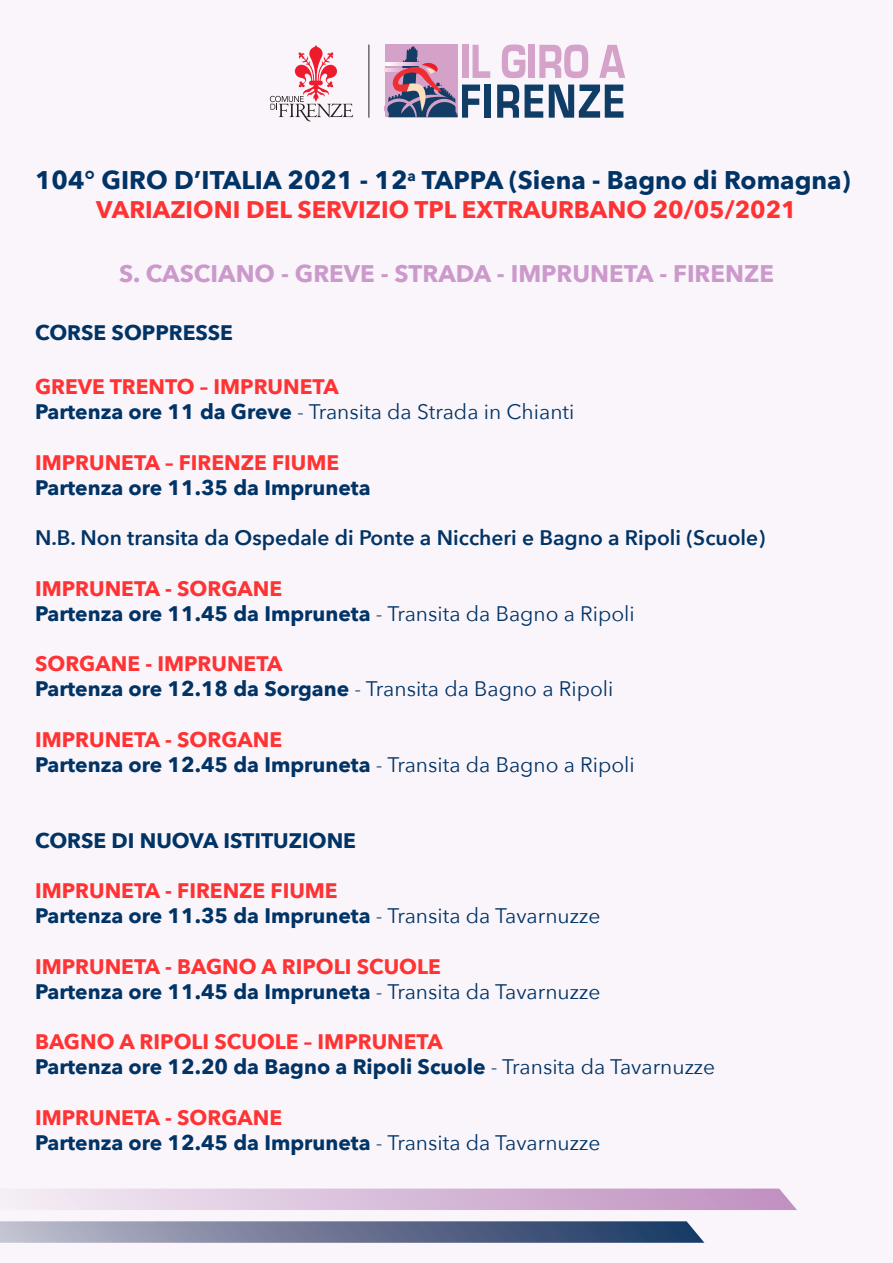
<style>
.page{position:relative;width:893px;height:1263px;background:#faf5fa}
.page>*{position:absolute;margin:0;border:0;box-sizing:border-box;transform-origin:0 0}
.t1{font:700 25.5px "Avenir Next";color:#036}
.t2{font:700 24px "Avenir Next";color:#f33}
.t3{font:700 24px "Avenir Next";color:#c9c}
.t4{font:700 21px "Avenir Next";color:#036}
.t5{font:700 21px "Avenir Next";color:#f33}
.t6{font:600 21px "Avenir Next";color:#036}
.t7{font:21px "Avenir Next";color:#036}
.s1{font-weight:700}
.s2{font-weight:400}
</style>
<div class="page">
<svg style="left:26px;top:1188px;width:771px;height:22px;background:#d9beda"></svg>
<svg style="left:0;top:1221px;width:704px;height:22px;background:#707b98"></svg>
<svg style="left:502px;top:45px;width:23px;height:33px"></svg>
<div style="left:529px;top:45px;width:6px;height:33px;background:#d5a2c9"></div>
<svg style="left:539px;top:45px;width:49px;height:33px"></svg>
<svg style="left:599px;top:45px;width:26px;height:33px"></svg>
<svg style="left:385px;top:45px;width:105px;height:73px"></svg>
<div style="left:485px;top:85px;width:6px;height:33px;background:#103d65"></div>
<svg style="left:497px;top:85px;width:22px;height:33px"></svg>
<svg style="left:525px;top:85px;width:18px;height:33px"></svg>
<svg style="left:549px;top:85px;width:74px;height:33px"></svg>
<svg style="left:270px;top:45px;width:83px;height:76px"></svg>
<hr style="left:369px;top:45px;width:1px;height:73px;background:#231f20">
<p class="t1" style="left:35px;top:158px;width:817px">104° GIRO D’ITALIA 2021 - 12<sup>a</sup> TAPPA (Siena - Bagno di Romagna)</p>
<p class="t2" style="left:96px;top:189px;width:702px">VARIAZIONI DEL SERVIZIO TPL EXTRAURBANO 20/05/2021</p>
<p class="t3" style="left:119px;top:253px;width:656px">S. CASCIANO - GREVE - STRADA - IMPRUNETA - FIRENZE</p>
<p class="t4" style="left:35px;top:314px;width:199px">CORSE SOPPRESSE</p>
<p class="t5" style="left:35px;top:368px;width:305px">GREVE TRENTO – IMPRUNETA</p>
<p class="t7" style="left:35px;top:394px;width:541px"><span class="s1">Partenza ore 11 da Greve</span> - Transita da Strada in Chianti</p>
<p class="t5" style="left:35px;top:444px;width:306px">IMPRUNETA – FIRENZE FIUME</p>
<p class="t4" style="left:35px;top:469px;width:337px">Partenza ore 11.35 da Impruneta</p>
<p class="t6" style="left:35px;top:520px;width:732px">N.B. Non transita da Ospedale di Ponte a Niccheri e Bagno a Ripoli (Scuole)</p>
<p class="t5" style="left:35px;top:570px;width:249px">IMPRUNETA - SORGANE</p>
<p class="t4" style="left:35px;top:595px;width:601px">Partenza ore 11.45 da Impruneta <span class="s2">- Transita da Bagno a Ripoli</span></p>
<p class="t5" style="left:35px;top:646px;width:249px">SORGANE - IMPRUNETA</p>
<p class="t4" style="left:35px;top:671px;width:580px">Partenza ore 12.18 da Sorgane <span class="s2">- Transita da Bagno a Ripoli</span></p>
<p class="t5" style="left:35px;top:721px;width:249px">IMPRUNETA - SORGANE</p>
<p class="t4" style="left:35px;top:746px;width:601px">Partenza ore 12.45 da Impruneta <span class="s2">- Transita da Bagno a Ripoli</span></p>
<p class="t4" style="left:35px;top:822px;width:322px">CORSE DI NUOVA ISTITUZIONE</p>
<p class="t5" style="left:35px;top:872px;width:304px">IMPRUNETA - FIRENZE FIUME</p>
<p class="t4" style="left:35px;top:898px;width:567px">Partenza ore 11.35 da Impruneta <span class="s2">- Transita da Tavarnuzze</span></p>
<p class="t5" style="left:35px;top:948px;width:407px">IMPRUNETA - BAGNO A RIPOLI SCUOLE</p>
<p class="t4" style="left:35px;top:973px;width:567px">Partenza ore 11.45 da Impruneta <span class="s2">- Transita da Tavarnuzze</span></p>
<p class="t5" style="left:35px;top:1024px;width:409px">BAGNO A RIPOLI SCUOLE – IMPRUNETA</p>
<p class="t4" style="left:35px;top:1049px;width:682px">Partenza ore 12.20 da Bagno a Ripoli Scuole <span class="s2">- Transita da Tavarnuzze</span></p>
<p class="t5" style="left:35px;top:1099px;width:249px">IMPRUNETA - SORGANE</p>
<p class="t4" style="left:35px;top:1124px;width:567px">Partenza ore 12.45 da Impruneta <span class="s2">- Transita da Tavarnuzze</span></p>
</div>
